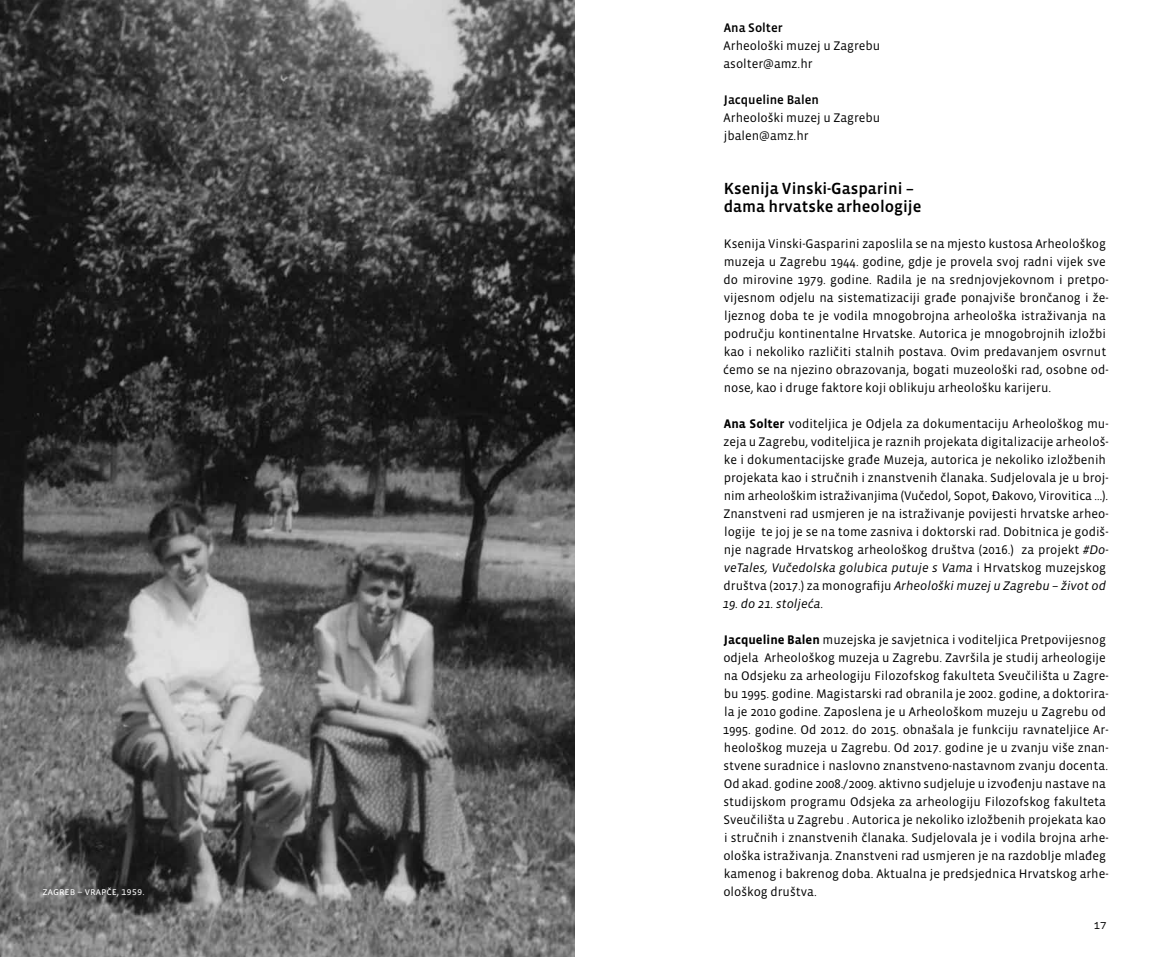
<style>
.page{position:relative;width:1149px;height:957px;background:#fff}
.page>*{position:absolute;margin:0;border:0;box-sizing:border-box;transform-origin:0 0}
.t1{font:500 16.5px "Vista Sans OTCE";color:#000}
.AMZ-sazetak-autor-po{font:12.75px/18px "Vista Sans OTCE";color:#000}
.AMZ-sazetak-autor-im{font:500 12.75px "Vista Sans OTCE";color:#000}
.t2{font:italic 12.75px "Vista Sans OTCE";color:#000}
.AMZ_egida{font:10.5px "Vista Sans OTCE";color:#fff}
.t3{font:500 9px "Polaris";color:#000}
.s1{font-weight:700}
.s2{font-style:italic}
</style>
<div class="page">
<img style="left:0;top:0;width:574px;height:957px">
<p class="AMZ-sazetak-autor-im" style="left:723px;top:20px;width:61px">Ana Solter</p>
<p class="AMZ-sazetak-autor-po" style="left:723px;top:36px;width:158px">Arheološki muzej u Zagrebu</p>
<p class="AMZ-sazetak-autor-po" style="left:723px;top:54px;width:91px">asolter@amz.hr</p>
<p class="AMZ-sazetak-autor-im" style="left:723px;top:92px;width:97px">Jacqueline Balen</p>
<p class="AMZ-sazetak-autor-po" style="left:723px;top:108px;width:158px">Arheološki muzej u Zagrebu</p>
<p class="AMZ-sazetak-autor-po" style="left:723px;top:126px;width:86px">jbalen@amz.hr</p>
<p class="t1" style="left:723px;top:179px;width:192px">Ksenija Vinski-Gasparini –</p>
<p class="t1" style="left:723px;top:197px;width:199px">dama hrvatske arheologije</p>
<p class="AMZ-sazetak-autor-po" style="left:723px;top:234px;width:387px">Ksenija Vinski-Gasparini zaposlila se na mjesto kustosa Arheološkog muzeja u Zagrebu 1944. godine, gdje je provela svoj radni vijek sve do mirovine 1979. godine. Radila je na srednjovjekovnom i pretpo&shy;vijesnom odjelu na sistematizaciji građe ponajviše brončanog i že&shy;ljeznog doba te je vodila mnogobrojna arheološka istraživanja na području kontinentalne Hrvatske. Autorica je mnogobrojnih izložbi kao i nekoliko različiti stalnih postava. Ovim predavanjem osvrnut ćemo se na njezino obrazovanja, bogati muzeološki rad, osobne od&shy;nose, kao i druge faktore koji oblikuju arheološku karijeru.</p>
<p class="AMZ-sazetak-autor-po" style="left:723px;top:414px;width:386px"><span class="s1">Ana Solter</span> voditeljica je Odjela za dokumentaciju Arheološkog mu&shy;zeja u Zagrebu, voditeljica je raznih projekata digitalizacije arheološ&shy;ke i dokumentacijske građe Muzeja, autorica je nekoliko izložbenih projekata kao i stručnih i znanstvenih članaka. Sudjelovala je u broj&shy;nim arheološkim istraživanjima (Vučedol, Sopot, Đakovo, Virovitica …).<br>Znanstveni rad usmjeren je na istraživanje povijesti hrvatske arheo&shy;logije te joj je se na tome zasniva i doktorski rad. Dobitnica je godiš&shy;nje nagrade Hrvatskog arheološkog društva (2016.) za projekt <span class="s2">#Do&shy;veTales, Vučedolska golubica putuje s Vama</span> i Hrvatskog muzejskog društva (2017.) za monografiju <span class="s2">Arheološki muzej u Zagrebu – život od</span></p>
<p class="t2" style="left:722px;top:596px;width:102px">19. do 21. stoljeća.</p>
<p class="AMZ-sazetak-autor-po" style="left:722px;top:630px;width:387px"><span class="s1">Jacqueline Balen</span> muzejska je savjetnica i voditeljica Pretpovijesnog odjela Arheološkog muzeja u Zagrebu. Završila je studij arheologije na Odsjeku za arheologiju Filozofskog fakulteta Sveučilišta u Zagre&shy;bu 1995. godine. Magistarski rad obranila je 2002. godine, a doktorira&shy;la je 2010 godine. Zaposlena je u Arheološkom muzeju u Zagrebu od 1995. godine. Od 2012. do 2015. obnašala je funkciju ravnateljice Ar&shy;heološkog muzeja u Zagrebu. Od 2017. godine je u zvanju više znan&shy;stvene suradnice i naslovno znanstveno-nastavnom zvanju docenta.<br>Od akad. godine 2008./2009. aktivno sudjeluje u izvođenju nastave na studijskom programu Odsjeka za arheologiju Filozofskog fakulteta Sveučilišta u Zagrebu . Autorica je nekoliko izložbenih projekata kao i stručnih i znanstvenih članaka. Sudjelovala je i vodila brojna arhe&shy;ološka istraživanja. Znanstveni rad usmjeren je na razdoblje mlađeg kamenog i bakrenog doba. Aktualna je predsjednica Hrvatskog arhe-</p>
<p class="AMZ_egida" style="left:43px;top:885px;width:103px">zagreb – VRAPČE, 1959.</p>
<p class="AMZ-sazetak-autor-po" style="left:723px;top:882px;width:95px">ološkog društva.</p>
<p class="t3" style="left:1093px;top:919px;width:14px">17</p>
</div>
